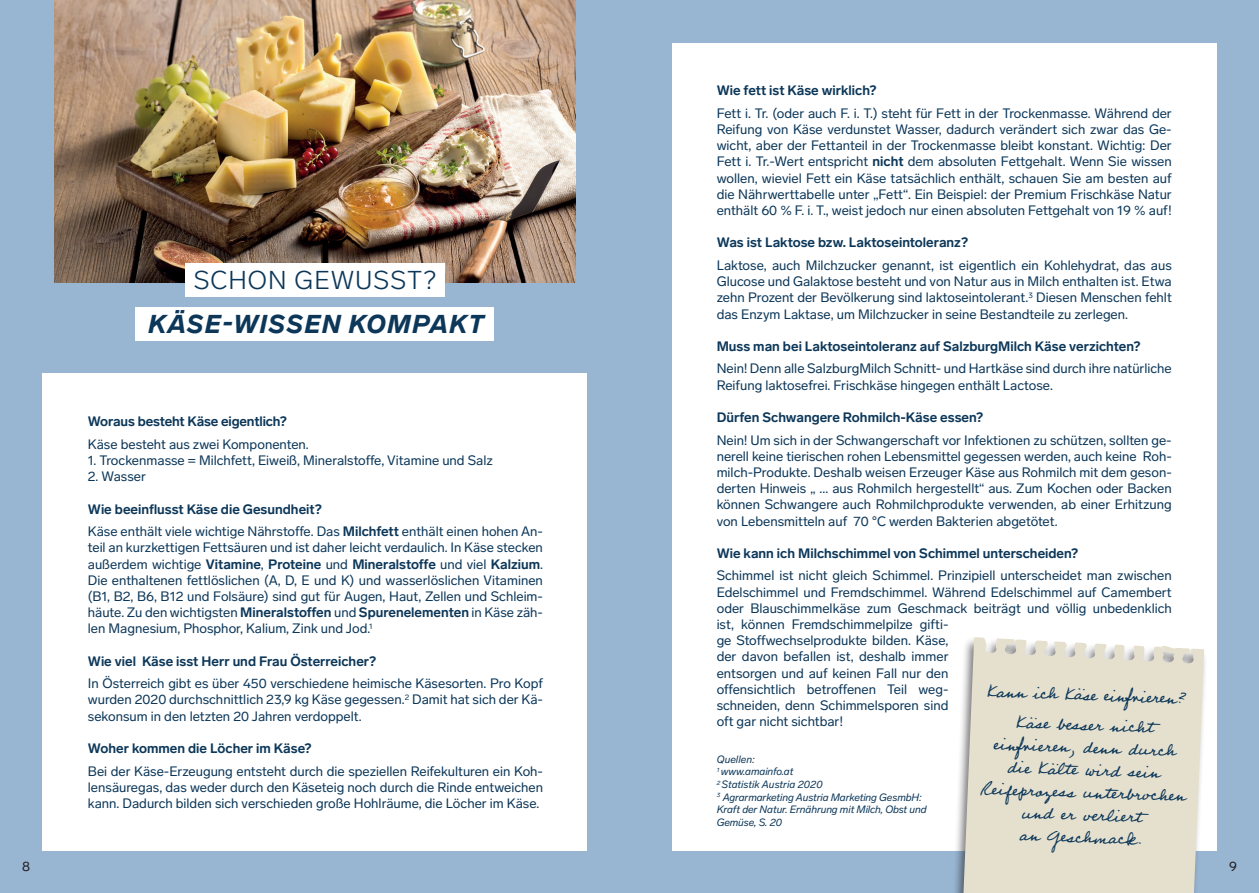
<style>
.page{position:relative;width:1259px;height:893px;background:#98b5d2}
.page>*{position:absolute;margin:0;border:0;box-sizing:border-box;transform-origin:0 0}
.t1{font:italic 900 25.5px "Lab Grotesque";letter-spacing:.04em;color:#0c3759}
.t2{font:300 25.5px "Lab Grotesque";letter-spacing:.04em;color:#0c3759}
.t3{font:21px/22.5px "Professor";color:#0c3759;text-align:center}
.t4{font:13.5px/16.2px "Lab Grotesque";color:#0c3759;text-align:justify}
.t5{font:700 13.5px "Lab Grotesque";color:#0c3759}
.t6{font:13.5px "Lab Grotesque";color:#231f1f}
.t7{font:italic 10.5px/12.6px "Lab Grotesque";letter-spacing:-.01em;color:#0c3759}
.s1{font-weight:700}
</style>
<div class="page">
<img style="left:54px;top:0;width:521px;height:283px">
<div style="left:43px;top:373px;width:544px;height:477px;background:#fff"></div>
<div style="left:672px;top:43px;width:544px;height:807px;background:#fff"></div>
<div style="left:945px;top:636px;width:263px;height:257px;background:#231f20;opacity:.6"></div>
<svg style="left:957px;top:637px;width:247px;height:256px;background:#e3dfcf"></svg>
<div style="left:185px;top:264px;width:259px;height:33px;background:#fff"></div>
<div style="left:135px;top:307px;width:359px;height:34px;background:#fff"></div>
<h1 class="t2" style="left:194px;top:266px;width:243px">SCHON GEWUSST?</h1>
<h1 class="t1" style="left:148px;top:309px;width:337px">KÄSE-WISSEN KOMPAKT</h1>
<p class="t5" style="left:88px;top:414px;width:200px">Woraus besteht Käse eigentlich?</p>
<p class="t4" style="left:88px;top:436px;width:222px">Käse besteht aus zwei Komponenten.</p>
<p class="t4" style="left:88px;top:452px;width:406px">1. Trockenmasse = Milchfett, Eiweiß, Mineralstoffe, Vitamine und Salz</p>
<p class="t4" style="left:88px;top:468px;width:60px">2. Wasser</p>
<p class="t4" style="left:88px;top:498px;width:456px;line-height:22.5px"><span class="s1">Wie beeinflusst Käse die Gesundheit?<br></span>Käse enthält viele wichtige Nährstoffe. Das <span class="s1">Milchfett</span> enthält einen hohen An-</p>
<p class="t4" style="left:88px;top:540px;width:456px">teil an kurzkettigen Fettsäuren und ist daher leicht verdaulich. In Käse stecken außerdem wichtige <span class="s1">Vitamine</span>, <span class="s1">Proteine</span> und <span class="s1">Mineralstoffe</span> und viel <span class="s1">Kalzium</span>.<br>Die enthaltenen fettlöslichen (A, D, E und K) und wasserlöslichen Vitaminen (B1, B2, B6, B12 und Folsäure) sind gut für Augen, Haut, Zellen und Schleim&shy;häute. Zu den wichtigsten <span class="s1">Mineralstoffen</span> und <span class="s1">Spurenelementen</span> in Käse zäh&shy;len Magnesium, Phosphor, Kalium, Zink und Jod.<sup>1</sup></p>
<p class="t5" style="left:88px;top:653px;width:290px">Wie viel Käse isst Herr und Frau Österreicher?</p>
<p class="t4" style="left:88px;top:675px;width:456px">In Österreich gibt es über 450 verschiedene heimische Käsesorten. Pro Kopf wurden 2020 durchschnittlich 23,9 kg Käse gegessen.<sup>2</sup> Damit hat sich der Kä&shy;sekonsum in den letzten 20 Jahren verdoppelt.</p>
<p class="t5" style="left:88px;top:740px;width:225px">Woher kommen die Löcher im Käse?</p>
<p class="t4" style="left:88px;top:763px;width:457px">Bei der Käse-Erzeugung entsteht durch die speziellen Reifekulturen ein Koh&shy;lensäuregas, das weder durch den Käseteig noch durch die Rinde entweichen kann. Dadurch bilden sich verschieden große Hohlräume, die Löcher im Käse.</p>
<p class="t5" style="left:716px;top:83px;width:161px">Wie fett ist Käse wirklich?</p>
<p class="t4" style="left:716px;top:105px;width:457px">Fett i. Tr. (oder auch F. i. T.) steht für Fett in der Trockenmasse. Während der Reifung von Käse verdunstet Wasser, dadurch verändert sich zwar das Ge&shy;wicht, aber der Fettanteil in der Trockenmasse bleibt konstant. Wichtig: Der Fett i. Tr.-Wert entspricht <span class="s1">nicht</span> dem absoluten Fettgehalt. Wenn Sie wissen wollen, wieviel Fett ein Käse tatsächlich enthält, schauen Sie am besten auf die Nährwerttabelle unter „Fett“. Ein Beispiel: der Premium Frischkäse Natur enthält 60 % F. i. T., weist jedoch nur einen absoluten Fettgehalt von 19 % auf!</p>
<p class="t5" style="left:716px;top:235px;width:253px">Was ist Laktose bzw. Laktoseintoleranz?</p>
<p class="t4" style="left:716px;top:257px;width:457px">Laktose, auch Milchzucker genannt, ist eigentlich ein Kohlehydrat, das aus Glucose und Galaktose besteht und von Natur aus in Milch enthalten ist. Etwa zehn Prozent der Bevölkerung sind laktoseintolerant.<sup>3</sup> Diesen Menschen fehlt das Enzym Laktase, um Milchzucker in seine Bestandteile zu zerlegen.</p>
<p class="t5" style="left:716px;top:338px;width:425px">Muss man bei Laktoseintoleranz auf SalzburgMilch Käse verzichten?</p>
<p class="t4" style="left:716px;top:361px;width:456px">Nein! Denn alle SalzburgMilch Schnitt- und Hartkäse sind durch ihre natürliche<br>Reifung laktosefrei. Frischkäse hingegen enthält Lactose.</p>
<p class="t5" style="left:716px;top:409px;width:268px">Dürfen Schwangere Rohmilch-Käse essen?</p>
<p class="t4" style="left:716px;top:432px;width:456px">Nein! Um sich in der Schwangerschaft vor Infektionen zu schützen, sollten ge&shy;nerell keine tierischen rohen Lebensmittel gegessen werden, auch keine Roh&shy;milch-Produkte. Deshalb weisen Erzeuger Käse aus Rohmilch mit dem geson&shy;derten Hinweis „ ... aus Rohmilch hergestellt“ aus. Zum Kochen oder Backen können Schwangere auch Rohmilchprodukte verwenden, ab einer Erhitzung von Lebensmitteln auf 70 °C werden Bakterien abgetötet.</p>
<p class="t5" style="left:716px;top:545px;width:363px">Wie kann ich Milchschimmel von Schimmel unterscheiden?</p>
<p class="t4" style="left:716px;top:568px;width:456px;text-align:left">Schimmel ist nicht gleich Schimmel. Prinzipiell unterscheidet man zwischen Edelschimmel und Fremdschimmel. Während Edelschimmel auf Camembert oder Blauschimmelkäse zum Geschmack beiträgt und völlig unbedenklich ist, können Fremdschimmelpilze gifti-<br>ge Stoffwechselprodukte bilden. Käse,<br>der davon befallen ist, deshalb immer<br>entsorgen und auf keinen Fall nur den<br>offensichtlich betroffenen Teil weg-<br>schneiden, denn Schimmelsporen sind<br>oft gar nicht sichtbar!</p>
<h2 class="t3" style="left:987px;top:674px;width:201px;line-height:30px;rotate:2deg">Kann ich Käse einfr ieren?<br>Käse be sser nicht</h2>
<h2 class="t3" style="left:982px;top:730px;width:207px;rotate:2deg">einfr ieren, denn durch die Kälte wi rd sein<br>Reifeprozess unterbr oc hen und er ve rliert<br>an Geschmack.</h2>
<p class="t7" style="left:716px;top:753px;width:211px">Quellen:<br><sup>1</sup> www.amainfo.at<br><sup>2</sup> Statistik Austria 2020<br><sup>3</sup> Agrarmarketing Austria Marketing GesmbH:<br>Kraft der Natur. Ernährung mit Milch, Obst und<br>Gemüse, S. 20</p>
<p class="t6" style="left:22px;top:858px;width:9px">8</p>
<p class="t6" style="left:1229px;top:858px;width:9px">9</p>
</div>
